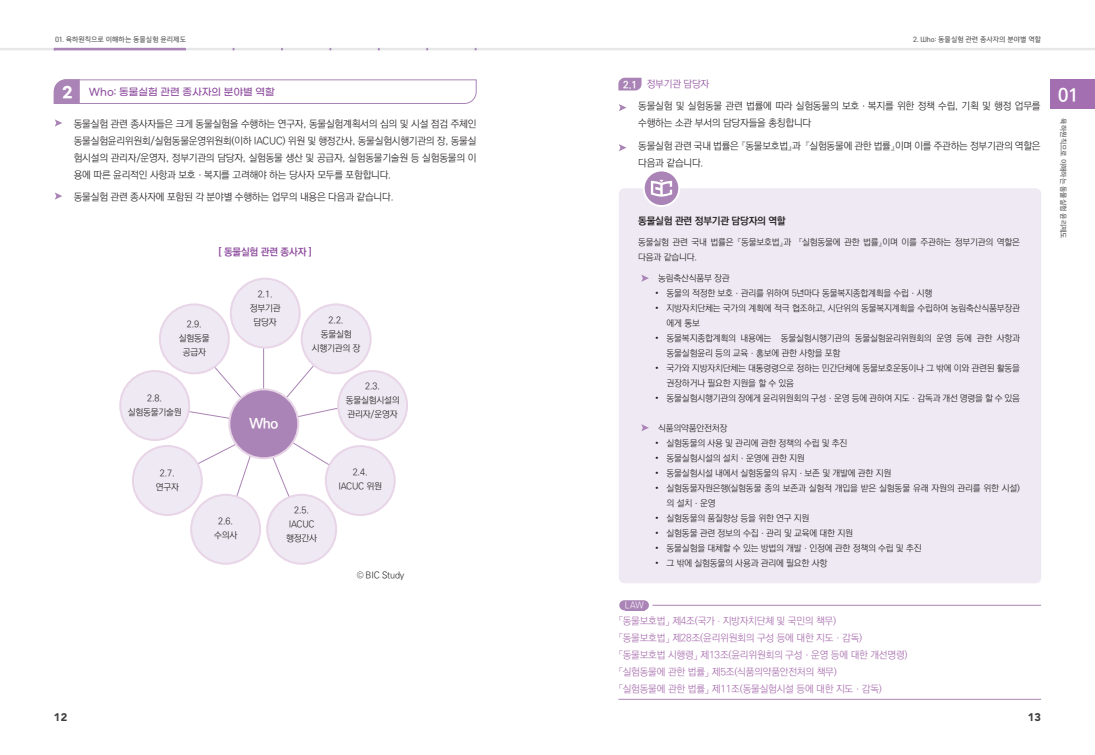
<style>
.page{position:relative;width:1095px;height:755px;background:#fff}
.page>*{position:absolute;margin:0;border:0;box-sizing:border-box;transform-origin:0 0}
.t1{font:18px "Ko Pub World Dotum PB";color:#fff}
.t2{font:700 15px "Gmarket Sans";color:#fff}
.t3{font:14px "Ko Pub World Dotum PB";color:#fff}
.t4{font:900 11px "Avenir";color:#3e3e3f}
.t5{font:10px/17px "Ko Pub World Dotum PL";letter-spacing:-.02em;color:#231f20}
.t6{font:10px "Ko Pub World Dotum PL";letter-spacing:-.02em;color:#a76cad}
.t7{font:500 10px "Gmarket Sans";color:#8d4c9d}
.t8{font:10px "Ko Pub World Dotum PB";letter-spacing:-.02em;color:#231f20}
.코퍼브2{font:10px "Ko Pub World Dotum PB";letter-spacing:-.02em;color:#8d4c9d}
.t9{font:10px "Ko Pub World Dotum PL";letter-spacing:-.02em;color:#8d4c9d}
.t10{font:10px "Ko Pub World Dotum PB";color:#fff}
.t11{font:9px/15px "Ko Pub World Dotum PL";letter-spacing:-.02em;color:#231f20}
.본문{font:9px "Ko Pub World Dotum PL";color:#fff;scale:.93 1}
.t12{font:7px "Infinity Sans";color:#57585a}
.s1{font-size:9px}
</style>
<div class="page">
<hr style="left:0;top:48px;width:1094px;height:2px;background:#e6e7e9">
<svg style="left:54px;top:48px;width:132px;height:2px"></svg>
<div style="left:1050px;top:79px;width:44px;height:30px;background:#a36fb0"></div>
<svg style="left:53px;top:79px;width:424px;height:25px"></svg>
<hr style="left:652px;top:604px;width:388px;height:1px;background:#aa84b6">
<hr style="left:618px;top:698px;width:422px;height:1px;background:#aa84b6">
<svg style="left:618px;top:78px;width:23px;height:12px"></svg>
<div style="left:618px;top:188px;width:422px;height:395px;background:#efe9f3;border-radius:6px"></div>
<svg style="left:643px;top:170px;width:36px;height:36px"></svg>
<div style="left:642px;top:169px;width:38px;height:38px;border:2px solid #fff;border-radius:50%"></div>
<svg style="left:650px;top:180px;width:22px;height:16px"></svg>
<svg style="left:641px;top:274px;width:7px;height:7px"></svg>
<svg style="left:641px;top:424px;width:7px;height:7px"></svg>
<svg style="left:619px;top:104px;width:7px;height:7px"></svg>
<svg style="left:619px;top:144px;width:7px;height:7px"></svg>
<svg style="left:154px;top:333px;width:218px;height:190px"></svg>
<div style="left:231px;top:278px;width:68px;height:69px;background:#efe9f3;border-radius:50%"></div>
<div style="left:230px;top:277px;width:70px;height:71px;border:2px solid #e8d5e7;border-radius:50%"></div>
<div style="left:160px;top:304px;width:69px;height:69px;background:#efe9f3;border-radius:50%"></div>
<div style="left:159px;top:303px;width:71px;height:71px;border:2px solid #e8d5e7;border-radius:50%"></div>
<div style="left:120px;top:371px;width:69px;height:68px;background:#efe9f3;border-radius:50%"></div>
<div style="left:119px;top:370px;width:71px;height:70px;border:2px solid #e8d5e7;border-radius:50%"></div>
<div style="left:133px;top:445px;width:69px;height:69px;background:#efe9f3;border-radius:50%"></div>
<div style="left:132px;top:444px;width:71px;height:71px;border:2px solid #e8d5e7;border-radius:50%"></div>
<div style="left:191px;top:494px;width:69px;height:69px;background:#efe9f3;border-radius:50%"></div>
<div style="left:190px;top:493px;width:71px;height:71px;border:2px solid #e8d5e7;border-radius:50%"></div>
<div style="left:267px;top:494px;width:69px;height:69px;background:#efe9f3;border-radius:50%"></div>
<div style="left:266px;top:493px;width:71px;height:71px;border:2px solid #e8d5e7;border-radius:50%"></div>
<div style="left:326px;top:446px;width:68px;height:68px;background:#efe9f3;border-radius:50%"></div>
<div style="left:325px;top:445px;width:70px;height:70px;border:2px solid #e8d5e7;border-radius:50%"></div>
<div style="left:338px;top:371px;width:69px;height:68px;background:#efe9f3;border-radius:50%"></div>
<div style="left:337px;top:370px;width:71px;height:70px;border:2px solid #e8d5e7;border-radius:50%"></div>
<div style="left:301px;top:304px;width:69px;height:69px;background:#efe9f3;border-radius:50%"></div>
<div style="left:300px;top:303px;width:71px;height:71px;border:2px solid #e8d5e7;border-radius:50%"></div>
<div style="left:229px;top:389px;width:69px;height:69px;background:#aa84b6;border-radius:50%"></div>
<div style="left:228px;top:388px;width:71px;height:71px;border:2px solid #e8d5e7;border-radius:50%"></div>
<svg style="left:619px;top:599px;width:29px;height:11px"></svg>
<div style="left:624px;top:600px;width:20px;height:10px;background:#aa84b6"></div>
<svg style="left:55px;top:119px;width:7px;height:7px"></svg>
<svg style="left:55px;top:192px;width:7px;height:7px"></svg>
<p class="t12" style="left:55px;top:35px;width:132px">01. 육하원칙으로 이해하는 동물실험 윤리제도</p>
<p class="t2" style="left:62px;top:83px;width:12px">2</p>
<p class="t7" style="left:89px;top:87px;width:187px">Who: 동물실험 관련 종사자의 분야별 역할</p>
<p class="t5" style="left:74px;top:115px;width:404px;text-align:justify">동물실험 관련 종사자들은 크게 동물실험을 수행하는 연구자, 동물실험계획서의 심의 및 시설 점검 주체인 동물실험윤리위원회/실험동물운영위원회(이하 IACUC) 위원 및 행정간사, 동물실험시행기관의 장, 동물실 험시설의 관리자/운영자, 정부기관의 담당자, 실험동물 생산 및 공급자, 실험동물기술원 등 실험동물의 이 용에 따른 윤리적인 사항과 보호ㆍ복지를 고려해야 하는 당사자 모두를 포함합니다.</p>
<p class="t5" style="left:74px;top:189px;width:321px">동물실험 관련 종사자에 포함된 각 분야별 수행하는 업무의 내용은 다음과 같습니다.</p>
<p class="코퍼브2" style="left:218px;top:244px;width:95px">[ 동물실험 관련 종사자 ]</p>
<p class="t11" style="left:258px;top:286px;width:16px">2.1.</p>
<p class="t11" style="left:250px;top:300px;width:32px">정부기관</p>
<p class="t11" style="left:187px;top:316px;width:16px">2.9.</p>
<p class="t11" style="left:253px;top:314px;width:25px">담당자</p>
<p class="t11" style="left:179px;top:330px;width:32px">실험동물</p>
<p class="t11" style="left:183px;top:344px;width:25px">공급자</p>
<p class="t11" style="left:147px;top:391px;width:16px">2.8.</p>
<p class="t11" style="left:128px;top:405px;width:55px">실험동물기술원</p>
<p class="t11" style="left:160px;top:465px;width:16px">2.7.</p>
<p class="t11" style="left:156px;top:479px;width:25px">연구자</p>
<p class="t3" style="left:249px;top:413px;width:30px">Who</p>
<p class="t11" style="left:328px;top:312px;width:16px">2.2.</p>
<p class="t11" style="left:320px;top:326px;width:32px">동물실험</p>
<p class="t11" style="left:312px;top:340px;width:50px">시행기관의 장</p>
<p class="t11" style="left:365px;top:379px;width:16px">2.3.</p>
<p class="t11" style="left:345px;top:393px;width:55px">동물실험시설의</p>
<p class="t11" style="left:347px;top:407px;width:52px">관리자/운영자</p>
<p class="t11" style="left:353px;top:464px;width:16px">2.4.</p>
<p class="t11" style="left:338px;top:478px;width:45px">IACUC 위원</p>
<p class="t11" style="left:218px;top:514px;width:16px">2.6.</p>
<p class="t11" style="left:214px;top:528px;width:25px">수의사</p>
<p class="t11" style="left:294px;top:502px;width:16px">2.5.</p>
<p class="t11" style="left:289px;top:516px;width:27px">IACUC</p>
<p class="t11" style="left:286px;top:530px;width:32px">행정간사</p>
<p class="t11" style="left:357px;top:568px;width:49px">© BIC Study</p>
<p class="t12" style="left:912px;top:35px;width:130px">2. Who: 동물실험 관련 종사자의 분야별 역할</p>
<p class="t9" style="left:646px;top:76px;width:64px">정부기관 담당자</p>
<p class="t5" style="left:638px;top:98px;width:404px">동물실험 및 실험동물 관련 법률에 따라 실험동물의 보호ㆍ복지를 위한 정책 수립, 기획 및 행정 업무를 수행하는 소관 부서의 담당자들을 총칭합니다</p>
<p class="t5" style="left:638px;top:138px;width:404px">동물실험 관련 국내 법률은 『동물보호법』과 『실험동물에 관한 법률』이며 이를 주관하는 정부기관의 역할은 다음과 같습니다.</p>
<p class="t10" style="left:623px;top:77px;width:15px">2.1</p>
<p class="t8" style="left:638px;top:214px;width:149px">동물실험 관련 정부기관 담당자의 역할</p>
<p class="t11" style="left:638px;top:235px;width:383px">동물실험 관련 국내 법률은 『동물보호법』과 『실험동물에 관한 법률』이며 이를 주관하는 정부기관의 역할은 다음과 같습니다.</p>
<p class="t11" style="left:658px;top:270px;width:73px">농림축산식품부 장관</p>
<p class="t11" style="left:655px;top:285px;width:278px">• 동물의 적정한 보호ㆍ관리를 위하여 5년마다 동물복지종합계획을 수립ㆍ시행</p>
<p class="t11" style="left:666px;top:300px;width:355px;text-indent:-11px">• 지방자치단체는 국가의 계획에 적극 협조하고, 시단위의 동물복지계획을 수립하여 농림축산식품부장관 에게 통보</p>
<p class="t11" style="left:666px;top:330px;width:355px;text-indent:-11px">• 동물복지종합계획의 내용에는 동물실험시행기관의 동물실험윤리위원회의 운영 등에 관한 사항과 동물실험윤리 등의 교육ㆍ홍보에 관한 사항을 포함</p>
<p class="t11" style="left:666px;top:360px;width:355px;text-indent:-11px">• 국가와 지방자치단체는 대통령령으로 정하는 민간단체에 동물보호운동이나 그 밖에 이와 관련된 활동을 권장하거나 필요한 지원을 할 수 있음</p>
<p class="t11" style="left:655px;top:390px;width:366px">• 동물실험시행기관의 장에게 윤리위원회의 구성ㆍ운영 등에 관하여 지도ㆍ감독과 개선 명령을 할 수 있음</p>
<p class="t11" style="left:658px;top:420px;width:71px">식품의약품안전처장</p>
<p class="t11" style="left:655px;top:435px;width:193px">• 실험동물의 사용 및 관리에 관한 정책의 수립 및 추진</p>
<p class="t11" style="left:655px;top:450px;width:151px">• 동물실험시설의 설치ㆍ운영에 관한 지원</p>
<p class="t11" style="left:655px;top:465px;width:237px">• 동물실험시설 내에서 실험동물의 유지ㆍ보존 및 개발에 관한 지원</p>
<p class="t11" style="left:666px;top:480px;width:355px;text-indent:-11px">• 실험동물자원은행(실험동물 종의 보존과 실험적 개입을 받은 실험동물 유래 자원의 관리를 위한 시설) 의 설치ㆍ운영</p>
<p class="t11" style="left:655px;top:510px;width:156px">• 실험동물의 품질향상 등을 위한 연구 지원</p>
<p class="t11" style="left:655px;top:525px;width:199px">• 실험동물 관련 정보의 수집ㆍ관리 및 교육에 대한 지원</p>
<p class="t11" style="left:655px;top:540px;width:268px">• 동물실험을 대체할 수 있는 방법의 개발ㆍ인정에 관한 정책의 수립 및 추진</p>
<p class="t11" style="left:655px;top:555px;width:173px">• 그 밖에 실험동물의 사용과 관리에 필요한 사항</p>
<p class="본문" style="left:624px;top:599px;width:22px">LAW</p>
<p class="t6" style="left:618px;top:613px;width:219px">「동물보호법」 제4조(국가<span class="s1">ㆍ</span>지방자치단체 및 국민의 책무)</p>
<p class="t6" style="left:618px;top:630px;width:245px">「동물보호법」 제28조(윤리위원회의 구성 등에 대한 지도ㆍ감독)</p>
<p class="t6" style="left:618px;top:647px;width:291px">「동물보호법 시행령」 제13조(윤리위원회의 구성ㆍ운영 등에 대한 개선명령)</p>
<p class="t6" style="left:618px;top:664px;width:220px">「실험동물에 관한 법률」 제5조(식품의약품안전처의 책무)</p>
<p class="t6" style="left:618px;top:681px;width:265px">「실험동물에 관한 법률」 제11조(동물실험시설 등에 대한 지도ㆍ감독)</p>
<p class="t4" style="left:54px;top:709px;width:15px">12</p>
<p class="t4" style="left:1027px;top:709px;width:15px">13</p>
<h1 class="t1" style="left:1057px;top:82px;width:22px">01</h1>
<p class="t12" style="left:1067px;top:118px;width:122px;rotate:90deg">육하원칙으로 이해하는 동물실험 윤리제도</p>
</div>
